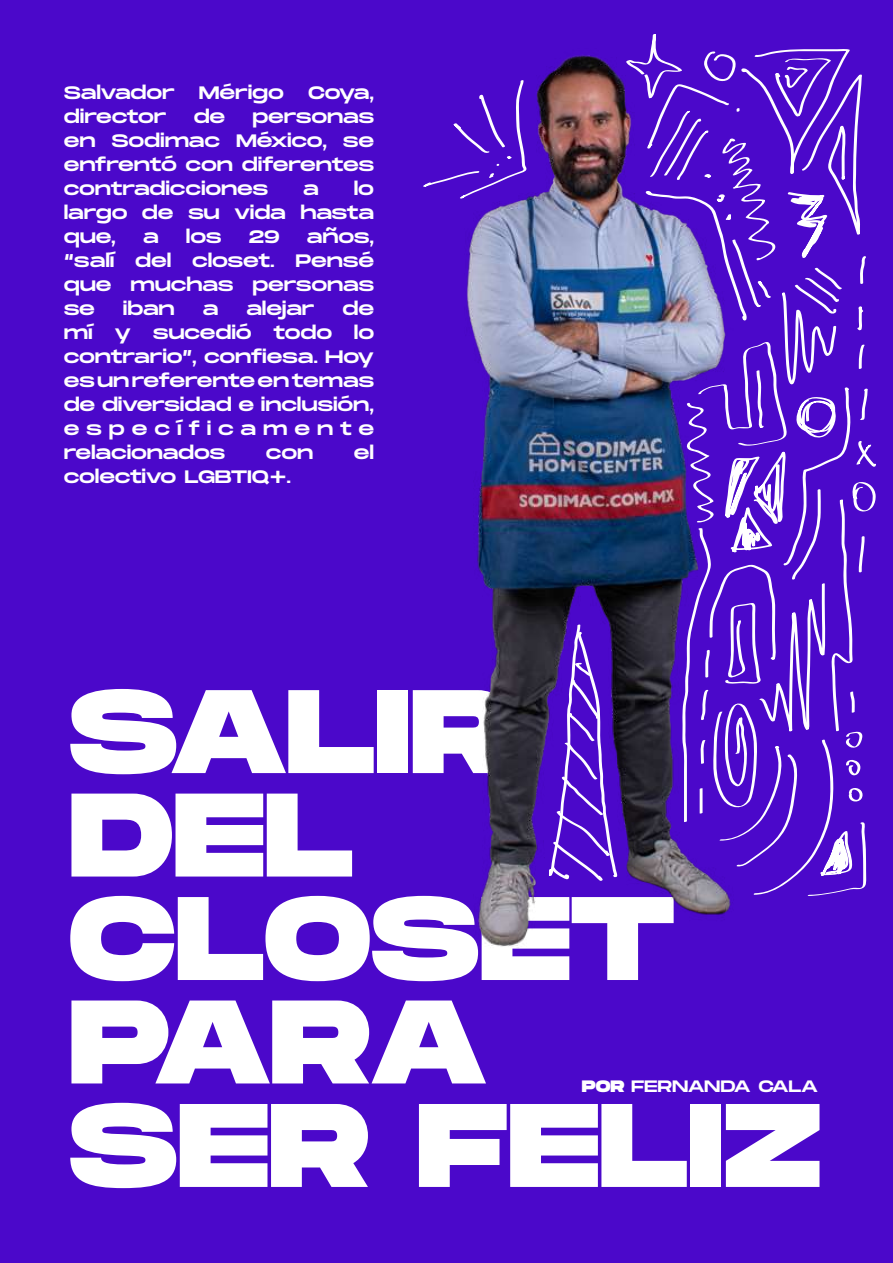
<style>
.page{position:relative;width:893px;height:1263px;background:#4b08ca}
.page>*{position:absolute;margin:0;border:0;box-sizing:border-box;transform-origin:0 0}
.t1{font:800 118.5px/103.5px "Monument Extended";color:#fff}
.t2{font:18px/24px "Monument Extended";letter-spacing:-.01em;color:#fff;text-align:justify}
.t3{font:16.5px "Monument Extended";letter-spacing:-.025em;color:#fff}
.s1{font-weight:800}
</style>
<div class="page">
<img style="left:467px;top:55px;width:266px;height:893px">
<svg style="left:549px;top:624px;width:68px;height:257px"></svg>
<svg style="left:423px;top:80px;width:104px;height:119px"></svg>
<svg style="left:626px;top:34px;width:250px;height:862px"></svg>
<p class="t2" style="left:64px;top:81px;width:113px">Salvador</p>
<p class="t2" style="left:199px;top:81px;width:87px">Mérigo</p>
<p class="t2" style="left:308px;top:81px;width:68px">Coya,</p>
<p class="t2" style="left:64px;top:105px;width:104px">director</p>
<p class="t2" style="left:194px;top:105px;width:33px">de</p>
<p class="t2" style="left:64px;top:105px;width:312px;text-indent:189px">personas en Sodimac México, se enfrentó con diferentes contradicciones</p>
<p class="t2" style="left:64px;top:177px;width:312px;text-indent:290px">lo largo de su vida hasta que,</p>
<p class="t2" style="left:303px;top:177px;width:17px">a</p>
<p class="t2" style="left:64px;top:225px;width:312px;text-indent:243px">años, “salí del closet. Pensé que muchas personas se</p>
<p class="t2" style="left:143px;top:225px;width:17px">a</p>
<p class="t2" style="left:186px;top:225px;width:37px">los</p>
<p class="t2" style="left:249px;top:225px;width:32px">29</p>
<p class="t2" style="left:64px;top:297px;width:312px;text-indent:279px">de mí y sucedió todo lo contrario”, confiesa. Hoy es un referente en temas de diversidad e inclusión, específicamente relacionados</p>
<p class="t2" style="left:123px;top:297px;width:53px">iban</p>
<p class="t2" style="left:203px;top:297px;width:17px">a</p>
<p class="t2" style="left:246px;top:297px;width:70px">alejar</p>
<p class="t2" style="left:266px;top:441px;width:49px">con</p>
<p class="t2" style="left:354px;top:441px;width:22px">el</p>
<p class="t2" style="left:64px;top:465px;width:229px">colectivo LGBTIQ+.</p>
<h1 class="t1" style="left:69px;top:677px;width:754px">SALIR<br>DEL<br>CLOSET<br>PARA<br>SER FELIZ</h1>
<p class="t3" style="left:582px;top:1074px;width:238px"><span class="s1">POR</span> FERNANDA CALA</p>
</div>
